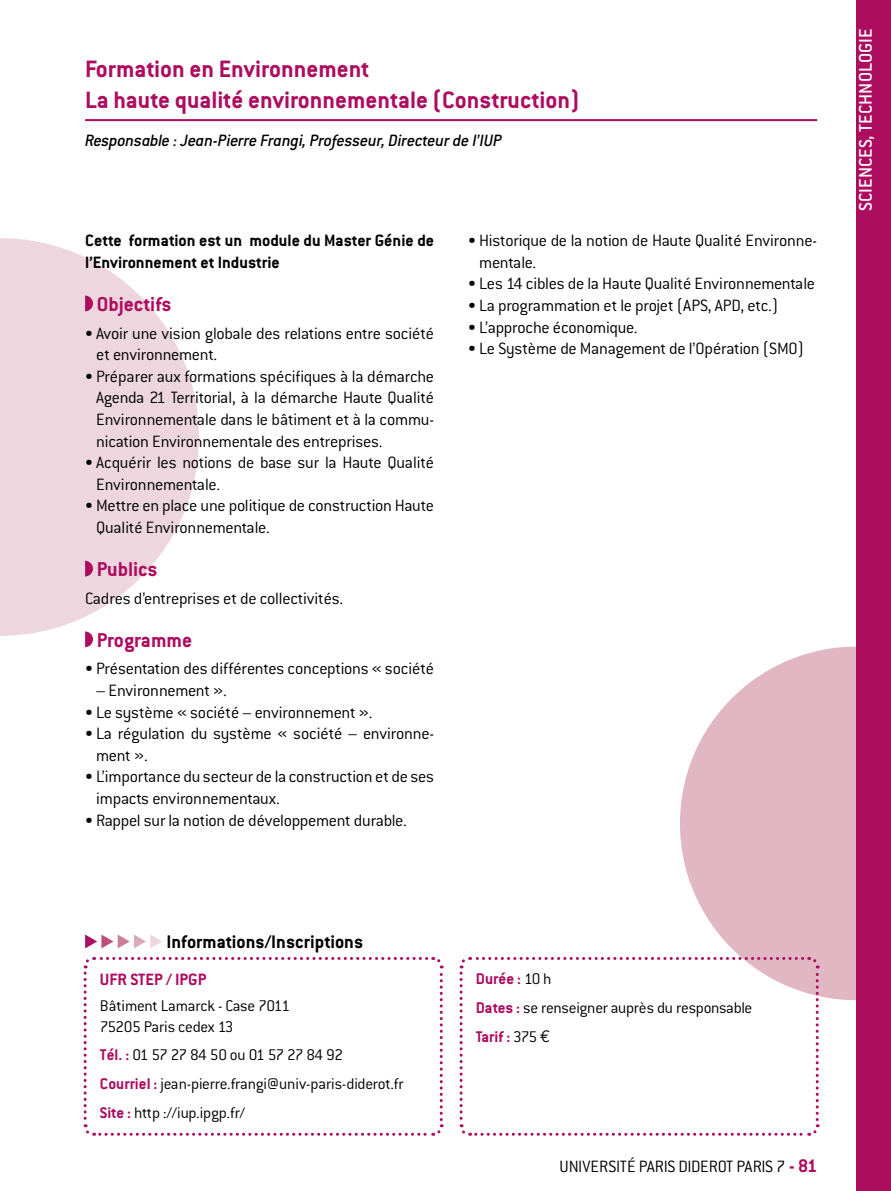
<style>
.page{position:relative;width:891px;height:1191px;background:#fff}
.page>*{position:absolute;margin:0;border:0;box-sizing:border-box;transform-origin:0 0}
.t1{font:700 26px/31.2px "Conduit ITC";color:#ad0d5f}
.t2{font:700 22px "Conduit ITC";color:#ad0d5f}
.t3{font:700 20px "Conduit ITC";color:#000}
.t4{font:500 20px "Conduit ITC";color:#fff}
.t5{font:300 18px/21.6px "Conduit ITC";letter-spacing:-.015em;color:#000}
.t6{font:700 18px/21.6px "Conduit ITC";color:#000}
.t7{font:italic 500 18px "Conduit ITC";letter-spacing:-.01em;color:#000}
.t8{font:700 18px "Conduit ITC";color:#ad0d5f}
.t9{font:300 17px/29px "Conduit ITC";letter-spacing:-.015em;color:#000}
.s1{font-weight:700;color:#ad0d5f}
.s2{font-family:"Euro Mono";font-weight:400}
.s3{font-weight:700;font-size:20px;color:#ad0d5f}
</style>
<div class="page">
<svg style="left:680px;top:646px;width:176px;height:354px;fill:#e0b7c3"></svg>
<div style="left:856px;top:0;width:34px;height:1191px;background:#ad0d5f"></div>
<svg style="left:0;top:238px;width:199px;height:398px;fill:#edd6dd"></svg>
<hr style="left:85px;top:119px;width:731px;height:2px;background:#ad0d5f">
<svg style="left:85px;top:295px;width:8px;height:16px"></svg>
<svg style="left:85px;top:561px;width:8px;height:15px"></svg>
<svg style="left:85px;top:631px;width:8px;height:16px"></svg>
<svg style="left:85px;top:934px;width:77px;height:14px"></svg>
<svg style="left:83px;top:957px;width:361px;height:179px"></svg>
<svg style="left:459px;top:955px;width:361px;height:181px"></svg>
<h1 class="t1" style="left:85px;top:52px;width:495px">Formation en Environnement<br>La haute qualité environnementale (Construction)</h1>
<p class="t7" style="left:85px;top:131px;width:418px">Responsable : Jean-Pierre Frangi, Professeur, Directeur de l’IUP</p>
<p class="t6" style="left:85px;top:229px;width:350px">Cette formation est un module du Master Génie de l’Environnement et Industrie</p>
<p class="t2" style="left:97px;top:291px;width:76px">Objectifs</p>
<p class="t5" style="left:96px;top:322px;width:339px;text-indent:-11px">• Avoir une vision globale des relations entre société et environnement.</p>
<p class="t5" style="left:96px;top:365px;width:339px;text-align:justify;text-indent:-11px">• Préparer aux formations spécifiques à la démarche Agenda 21 Territorial, à la démarche Haute Qualité Environnementale dans le bâtiment et à la commu&shy;nication Environnementale des entreprises.</p>
<p class="t5" style="left:96px;top:452px;width:339px;text-indent:-11px">• Acquérir les notions de base sur la Haute Qualité<br>Environnementale.</p>
<p class="t5" style="left:96px;top:495px;width:339px;text-indent:-11px">• Mettre en place une politique de construction Haute<br>Qualité Environnementale.</p>
<p class="t2" style="left:97px;top:557px;width:62px">Publics</p>
<p class="t5" style="left:85px;top:587px;width:259px">Cadres d’entreprises et de collectivités.</p>
<p class="t2" style="left:97px;top:627px;width:97px">Programme</p>
<p class="t5" style="left:85px;top:658px;width:350px">• Présentation des différentes conceptions « société</p>
<p class="t5" style="left:96px;top:679px;width:132px">– Environnement ».</p>
<p class="t5" style="left:85px;top:701px;width:289px">• Le système « société – environnement ».</p>
<p class="t5" style="left:96px;top:723px;width:339px;text-indent:-11px">• La régulation du système « société – environne&shy;ment ».</p>
<p class="t5" style="left:96px;top:766px;width:339px;text-indent:-11px">• L’importance du secteur de la construction et de ses impacts environnementaux.</p>
<p class="t5" style="left:85px;top:809px;width:323px">• Rappel sur la notion de développement durable.</p>
<p class="t5" style="left:479px;top:230px;width:339px;text-indent:-11px">• Historique de la notion de Haute Qualité Environne&shy;mentale.</p>
<p class="t5" style="left:468px;top:273px;width:348px">• Les 14 cibles de la Haute Qualité Environnementale</p>
<p class="t5" style="left:468px;top:295px;width:311px">• La programmation et le projet (APS, APD, etc.)</p>
<p class="t5" style="left:468px;top:316px;width:171px">• L’approche économique.</p>
<p class="t5" style="left:468px;top:338px;width:337px">• Le Système de Management de l’Opération (SMO)</p>
<p class="t3" style="left:166px;top:930px;width:198px">Informations/Inscriptions</p>
<p class="t8" style="left:100px;top:969px;width:108px">UFR STEP / IPGP</p>
<p class="t9" style="left:100px;top:995px;width:192px;line-height:20.4px">Bâtiment Lamarck - Case 7011<br>75205 Paris cedex 13</p>
<p class="t9" style="left:100px;top:1040px;width:305px"><span class="s1">Tél. :</span> 01 57 27 84 50 ou 01 57 27 84 92<br><span class="s1">Courriel :</span> jean-pierre.frangi@univ-paris-diderot.fr<br><span class="s1">Site :</span> http ://iup.ipgp.fr/</p>
<p class="t9" style="left:475px;top:964px;width:278px"><span class="s1">Durée :</span> 10 h<br><span class="s1">Dates :</span> se renseigner auprès du responsable<br><span class="s1">Tarif :</span> 375 <span class="s2">e</span></p>
<p class="t5" style="left:559px;top:1155px;width:259px">Université Paris Diderot Paris 7 <span class="s3">- 81</span></p>
<p class="t4" style="left:853px;top:211px;width:182px;rotate:-90deg">sciences, TECHNOLOGIE</p>
</div>
